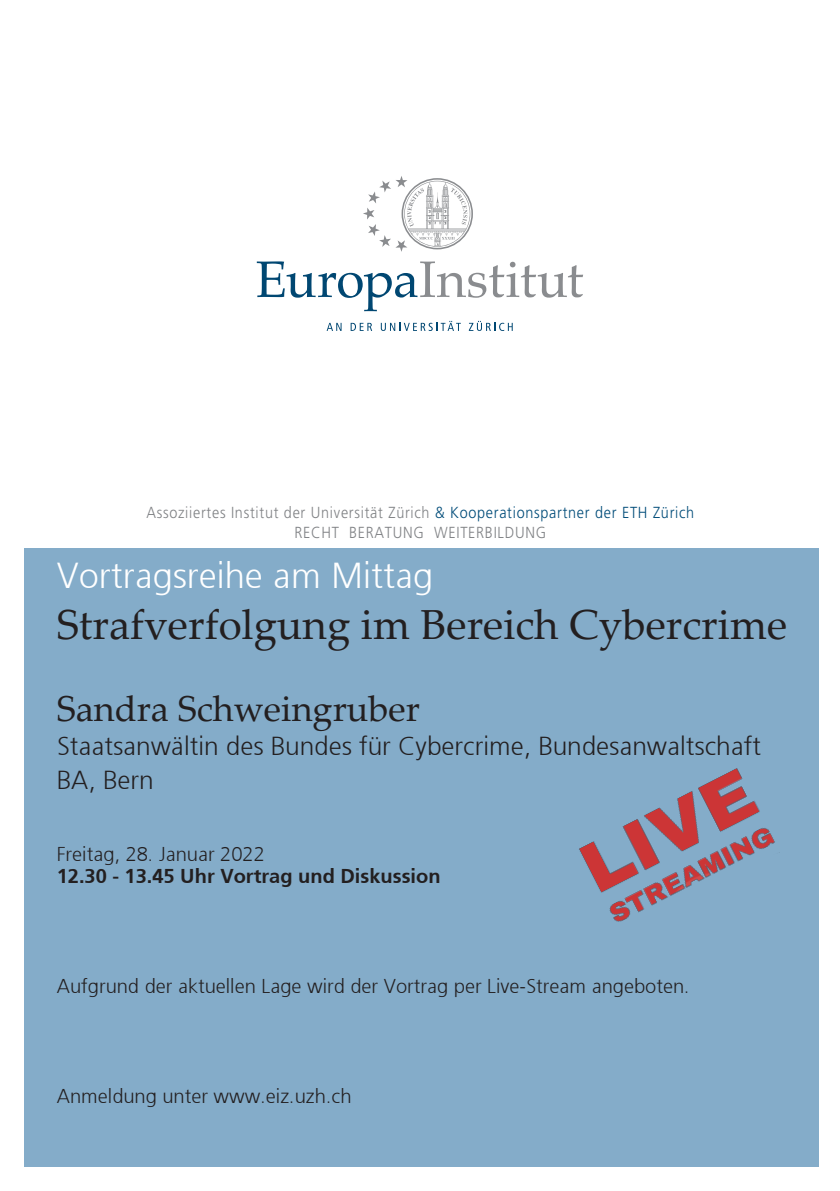
<style>
.page{position:relative;width:840px;height:1191px;background:#fff}
.page>*{position:absolute;margin:0;border:0;box-sizing:border-box;transform-origin:0 0}
.t1{font:42px "Palatino Linotype";color:#231f20}
.t2{font:300 36px "Frutiger 45";color:#fff}
.t3{font:36px "Palatino Linotype";color:#231f20}
.t4{font:300 26px/34px "Frutiger 45";color:#231f20}
.t5{font:300 20px "Frutiger 45";color:#231f20}
.t6{font:300 20px "Frutiger 45";color:#231f20}
.t7{font:300 16px/20px "Frutiger LT Pro";letter-spacing:.05em;color:#808285;text-align:center;scale:.9 1}
.s1{color:#004c79}
</style>
<div class="page">
<div style="left:24px;top:549px;width:794px;height:617px;background:#84acc9"></div>
<svg style="left:326px;top:323px;width:15px;height:8px"></svg>
<svg style="left:350px;top:323px;width:22px;height:8px"></svg>
<svg style="left:380px;top:321px;width:80px;height:10px"></svg>
<svg style="left:468px;top:321px;width:44px;height:10px"></svg>
<svg style="left:257px;top:261px;width:326px;height:50px"></svg>
<svg style="left:363px;top:176px;width:109px;height:76px"></svg>
<img style="left:579px;top:768px;width:201px;height:154px">
<p class="t7" style="left:146px;top:502px;width:610px">Assoziiertes Institut der Universität Zürich <span class="s1">&amp; Kooperationspartner der ETH Zürich<br></span>RECHT BERATUNG WEITERBILDUNG</p>
<h2 class="t2" style="left:57px;top:554px;width:377px">Vortragsreihe am Mittag</h2>
<h1 class="t1" style="left:57px;top:595px;width:731px">Strafverfolgung im Bereich Cybercrime</h1>
<h2 class="t3" style="left:57px;top:683px;width:364px">Sandra Schweingruber</h2>
<h3 class="t4" style="left:57px;top:728px;width:705px">Staatsanwältin des Bundes für Cybercrime, Bundesanwaltschaft<br>BA, Bern</h3>
<p class="t5" style="left:57px;top:842px;width:209px">Freitag, 28. Januar 2022</p>
<p class="t6" style="left:57px;top:864px;width:385px">12.30 - 13.45 Uhr Vortrag und Diskussion</p>
<p class="t5" style="left:57px;top:974px;width:634px">Aufgrund der aktuellen Lage wird der Vortrag per Live-Stream angeboten.</p>
<p class="t5" style="left:57px;top:1084px;width:296px">Anmeldung unter www.eiz.uzh.ch</p>
</div>
